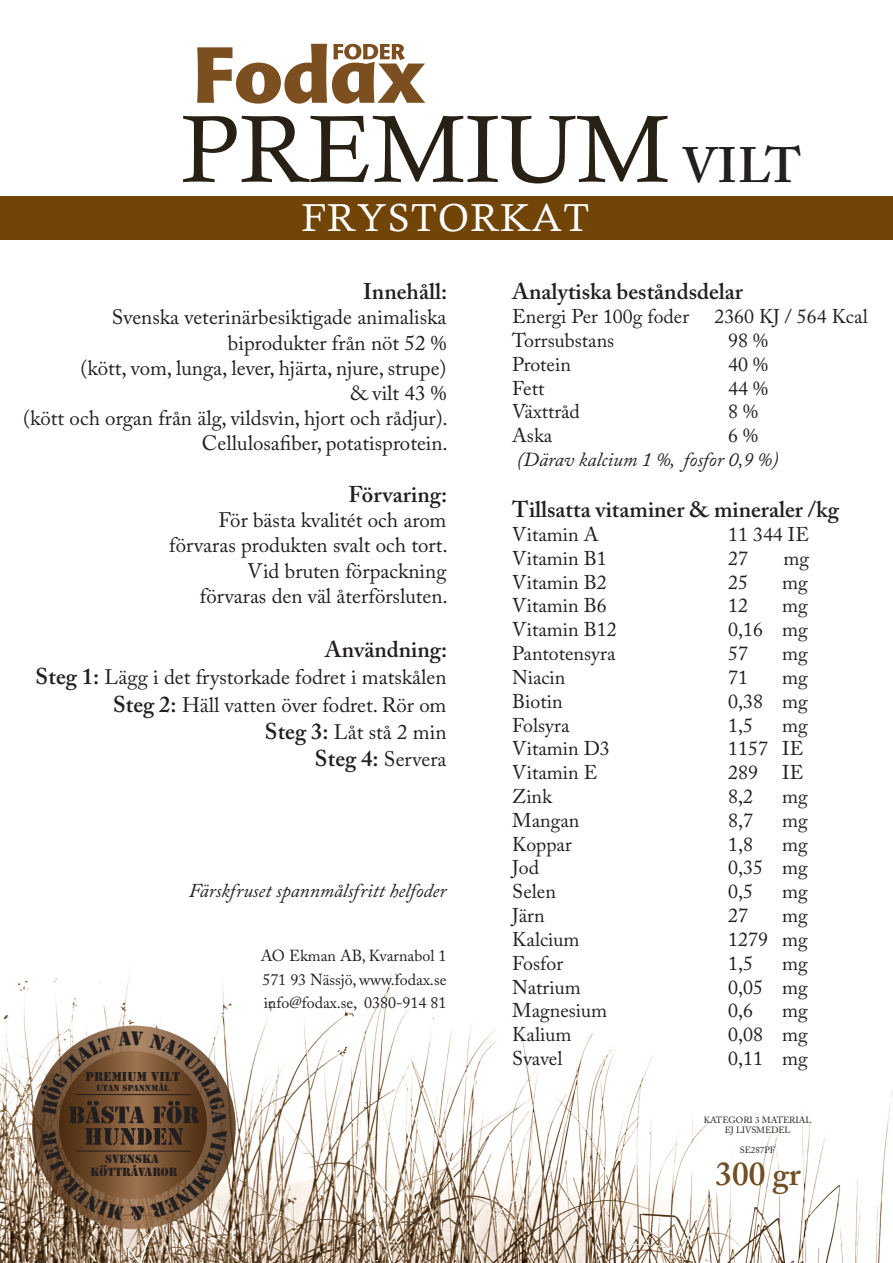
<style>
.page{position:relative;width:893px;height:1263px;background:#fff}
.page>*{position:absolute;margin:0;border:0;box-sizing:border-box;transform-origin:0 0}
.t1{font:95.55px "Calisto";color:#272014}
.t2{font:600 49.35px "Adobe Caslon Pro";color:#231f20}
.t3{font:39px "Calisto";letter-spacing:.04em;color:#fff}
.t4{font:600 33.3px "Adobe Caslon Pro";color:#714f25}
.t5{font:600 22.65px "Adobe Caslon Pro";color:#231f20}
.t6{font:20.85px "Adobe Caslon Pro";color:#231f20}
.t7{font:19.8px "Adobe Caslon Pro";color:#231f20}
.t8{font:italic 19.8px "Adobe Caslon Pro";color:#231f20}
.t9{font:italic 19.5px "Adobe Caslon Pro";color:#231f20}
.t10{font:15.9px "Adobe Caslon Pro";color:#231f20}
.t11{font:12px "Stencil Std";color:#231f20}
.t12{font:11.1px/13.4px "Stencil Std";color:#231f20;text-align:center}
.t13{font:9px "Adobe Caslon Pro";color:#231f20}
.t14{font:8.25px "Stencil Std";color:#231f20}
.s1{font-weight:600;font-size:22.65px}
</style>
<div class="page">
<img style="left:0;top:963px;width:893px;height:300px">
<svg style="left:197px;top:44px;width:228px;height:60px"></svg>
<svg style="left:32px;top:1025px;width:204px;height:204px;background:#816348"></svg>
<div style="left:0;top:196px;width:893px;height:44px;background:#714408"></div>
<svg style="left:41px;top:1031px;width:186px;height:190px;background:#81634a"></svg>
<p class="t1" style="left:181px;top:94px;width:490px">PREMIUM</p>
<p class="t3" style="left:302px;top:195px;width:289px">FRYSTORKAT</p>
<p class="t2" style="left:682px;top:136px;width:121px">VILT</p>
<p class="t5" style="left:363px;top:278px;width:86px">Innehåll:</p>
<p class="t6" style="left:112px;top:305px;width:336px">Svenska veterinärbesiktigade animaliska</p>
<p class="t6" style="left:228px;top:330px;width:220px">biprodukter från nöt 52 %</p>
<p class="t6" style="left:81px;top:355px;width:367px">(kött, vom, lunga, lever, hjärta, njure, strupe)</p>
<p class="t6" style="left:350px;top:380px;width:98px">&amp; vilt 43 %</p>
<p class="t6" style="left:23px;top:405px;width:426px">(kött och organ från älg, vildsvin, hjort och rådjur).</p>
<p class="t6" style="left:202px;top:430px;width:248px">Cellulosafiber, potatisprotein.</p>
<p class="t5" style="left:349px;top:481px;width:100px">Förvaring:</p>
<p class="t6" style="left:219px;top:508px;width:229px">För bästa kvalitét och arom</p>
<p class="t6" style="left:169px;top:533px;width:280px">förvaras produkten svalt och tort.</p>
<p class="t6" style="left:248px;top:558px;width:200px">Vid bruten förpackning</p>
<p class="t6" style="left:200px;top:583px;width:250px">förvaras den väl återförsluten.</p>
<p class="t5" style="left:325px;top:636px;width:124px">Användning:</p>
<p class="t6" style="left:36px;top:665px;width:412px"><span class="s1">Steg 1:</span> Lägg i det frystorkade fodret i matskålen</p>
<p class="t6" style="left:113px;top:692px;width:335px"><span class="s1">Steg 2:</span> Häll vatten över fodret. Rör om</p>
<p class="t6" style="left:265px;top:719px;width:183px"><span class="s1">Steg 3:</span> Låt stå 2 min</p>
<p class="t6" style="left:315px;top:746px;width:133px"><span class="s1">Steg 4:</span> Servera</p>
<p class="t9" style="left:189px;top:879px;width:259px">Färskfruset spannmålsfritt helfoder</p>
<p class="t11" style="left:86px;top:1069px;width:96px">PREMIUM VILT</p>
<p class="t14" style="left:96px;top:1082px;width:74px">UTAN SPANNMÅL</p>
<p class="t12" style="left:90px;top:1152px;width:88px">SVENSKA<br>KÖTTRÅVAROR</p>
<p class="t10" style="left:261px;top:947px;width:187px">AO Ekman AB, Kvarnabol 1</p>
<p class="t10" style="left:262px;top:970px;width:186px">571 93 Nässjö, www.fodax.se</p>
<p class="t10" style="left:264px;top:993px;width:184px">info@fodax.se, 0380-914 81</p>
<p class="t5" style="left:512px;top:278px;width:232px">Analytiska beståndsdelar</p>
<p class="t7" style="left:512px;top:305px;width:178px">Energi Per 100g foder</p>
<p class="t7" style="left:714px;top:305px;width:155px">2360 KJ / 564 Kcal</p>
<p class="t7" style="left:512px;top:329px;width:104px">Torrsubstans</p>
<p class="t7" style="left:728px;top:329px;width:41px">98 %</p>
<p class="t7" style="left:512px;top:352px;width:60px">Protein</p>
<p class="t7" style="left:728px;top:352px;width:41px">40 %</p>
<p class="t7" style="left:512px;top:376px;width:34px">Fett</p>
<p class="t7" style="left:728px;top:376px;width:41px">44 %</p>
<p class="t7" style="left:512px;top:400px;width:69px">Växttråd</p>
<p class="t7" style="left:728px;top:400px;width:31px">8 %</p>
<p class="t7" style="left:512px;top:424px;width:42px">Aska</p>
<p class="t7" style="left:728px;top:424px;width:31px">6 %</p>
<p class="t8" style="left:517px;top:448px;width:263px">(Därav kalcium 1 %, fosfor 0,9 %)</p>
<p class="t5" style="left:512px;top:496px;width:328px">Tillsatta vitaminer &amp; mineraler /kg</p>
<p class="t7" style="left:512px;top:522px;width:88px">Vitamin A</p>
<p class="t7" style="left:728px;top:522px;width:82px">11 344 IE</p>
<p class="t7" style="left:512px;top:546px;width:96px">Vitamin B1</p>
<p class="t7" style="left:728px;top:546px;width:21px">27</p>
<p class="t7" style="left:783px;top:546px;width:27px">mg</p>
<p class="t7" style="left:512px;top:570px;width:96px">Vitamin B2</p>
<p class="t7" style="left:728px;top:570px;width:21px">25</p>
<p class="t7" style="left:782px;top:570px;width:27px">mg</p>
<p class="t7" style="left:512px;top:594px;width:96px">Vitamin B6</p>
<p class="t7" style="left:728px;top:594px;width:21px">12</p>
<p class="t7" style="left:782px;top:594px;width:27px">mg</p>
<p class="t7" style="left:512px;top:618px;width:106px">Vitamin B12</p>
<p class="t7" style="left:728px;top:618px;width:81px">0,16 mg</p>
<p class="t7" style="left:512px;top:642px;width:105px">Pantotensyra</p>
<p class="t7" style="left:728px;top:642px;width:21px">57</p>
<p class="t7" style="left:782px;top:642px;width:27px">mg</p>
<p class="t7" style="left:512px;top:665px;width:55px">Niacin</p>
<p class="t7" style="left:728px;top:665px;width:21px">71</p>
<p class="t7" style="left:782px;top:665px;width:27px">mg</p>
<p class="t7" style="left:512px;top:689px;width:52px">Biotin</p>
<p class="t7" style="left:728px;top:689px;width:81px">0,38 mg</p>
<p class="t7" style="left:512px;top:713px;width:59px">Folsyra</p>
<p class="t7" style="left:728px;top:713px;width:26px">1,5</p>
<p class="t7" style="left:782px;top:713px;width:27px">mg</p>
<p class="t7" style="left:512px;top:737px;width:99px">Vitamin D3</p>
<p class="t7" style="left:728px;top:737px;width:77px">1157 IE</p>
<p class="t7" style="left:512px;top:761px;width:87px">Vitamin E</p>
<p class="t7" style="left:728px;top:761px;width:77px">289 IE</p>
<p class="t7" style="left:512px;top:784px;width:41px">Zink</p>
<p class="t7" style="left:728px;top:784px;width:26px">8,2</p>
<p class="t7" style="left:782px;top:784px;width:27px">mg</p>
<p class="t7" style="left:512px;top:808px;width:69px">Mangan</p>
<p class="t7" style="left:728px;top:808px;width:26px">8,7</p>
<p class="t7" style="left:782px;top:808px;width:27px">mg</p>
<p class="t7" style="left:512px;top:832px;width:61px">Koppar</p>
<p class="t7" style="left:728px;top:832px;width:26px">1,8</p>
<p class="t7" style="left:782px;top:832px;width:27px">mg</p>
<p class="t7" style="left:512px;top:856px;width:28px">Jod</p>
<p class="t7" style="left:728px;top:856px;width:81px">0,35 mg</p>
<p class="t7" style="left:512px;top:880px;width:45px">Selen</p>
<p class="t7" style="left:728px;top:880px;width:26px">0,5</p>
<p class="t7" style="left:782px;top:880px;width:27px">mg</p>
<p class="t7" style="left:512px;top:904px;width:34px">Järn</p>
<p class="t7" style="left:728px;top:904px;width:21px">27</p>
<p class="t7" style="left:782px;top:904px;width:27px">mg</p>
<p class="t7" style="left:512px;top:927px;width:69px">Kalcium</p>
<p class="t7" style="left:728px;top:927px;width:81px">1279 mg</p>
<p class="t7" style="left:512px;top:951px;width:52px">Fosfor</p>
<p class="t7" style="left:728px;top:951px;width:26px">1,5</p>
<p class="t7" style="left:782px;top:951px;width:27px">mg</p>
<p class="t7" style="left:512px;top:975px;width:70px">Natrium</p>
<p class="t7" style="left:728px;top:975px;width:81px">0,05 mg</p>
<p class="t7" style="left:512px;top:999px;width:96px">Magnesium</p>
<p class="t7" style="left:728px;top:999px;width:26px">0,6</p>
<p class="t7" style="left:782px;top:999px;width:27px">mg</p>
<p class="t7" style="left:512px;top:1023px;width:61px">Kalium</p>
<p class="t7" style="left:728px;top:1023px;width:81px">0,08 mg</p>
<p class="t7" style="left:512px;top:1046px;width:52px">Svavel</p>
<p class="t7" style="left:728px;top:1046px;width:81px">0,11 mg</p>
<p class="t13" style="left:704px;top:1115px;width:109px">KATEGORI 3 MATERIAL</p>
<p class="t13" style="left:725px;top:1125px;width:67px">EJ LIVSMEDEL</p>
<p class="t13" style="left:740px;top:1145px;width:37px">SE287PF</p>
<p class="t4" style="left:715px;top:1154px;width:87px">300 gr</p>
</div>
